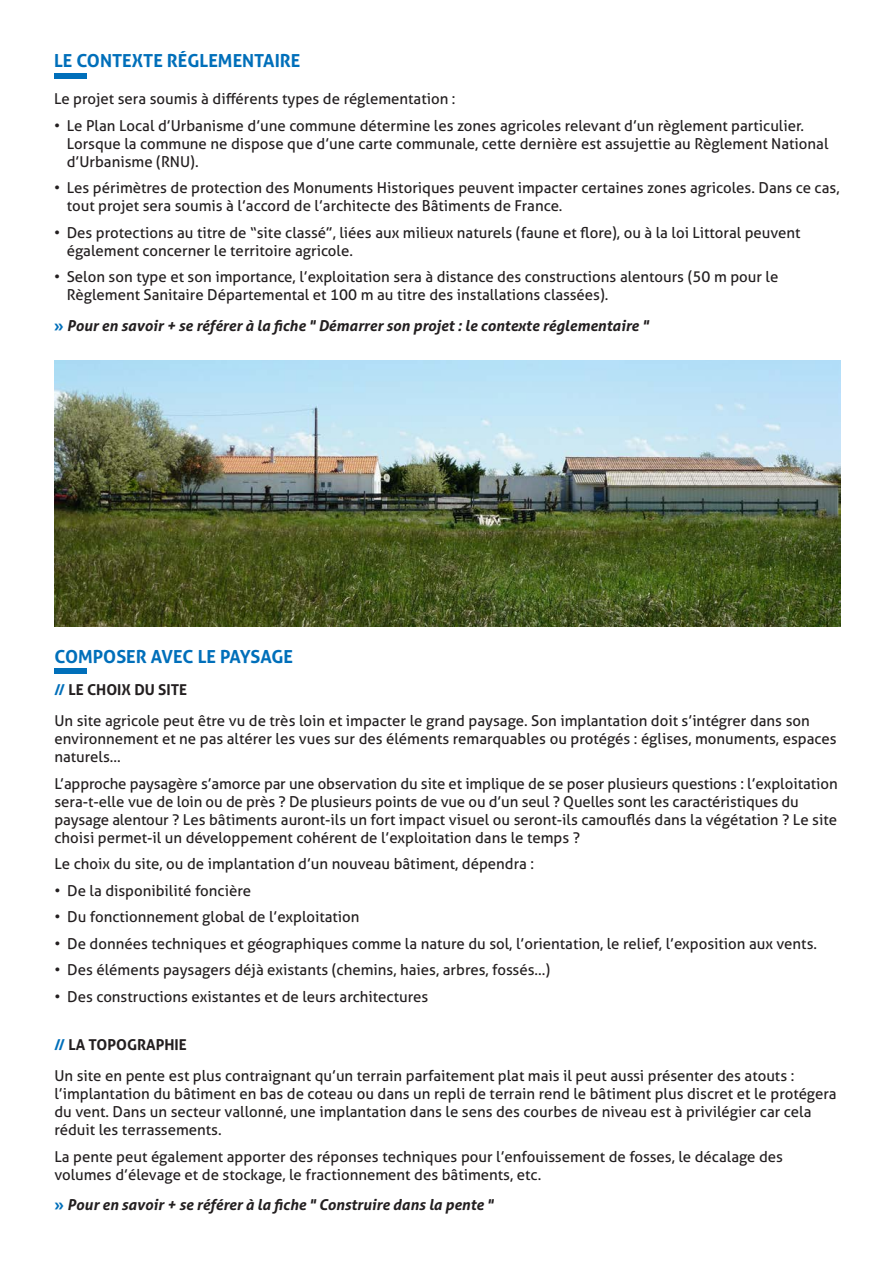
<style>
.page{position:relative;width:893px;height:1263px;background:#fff}
.page>*{position:absolute;margin:0;border:0;box-sizing:border-box;transform-origin:0 0}
.Titre_1{font:700 18px "Aller";color:#006fba}
.t1{font:15px/18px "Aller";color:#231f20}
.t2{font:italic 700 15px "Aller";color:#231f20}
.Titre_2{font:700 15px "Aller";color:#231f20}
.s1{font-style:normal;color:#006fba}
.s2{color:#006fba}
</style>
<div class="page">
<img style="left:54px;top:360px;width:786px;height:266px">
<div style="left:54px;top:73px;width:32px;height:6px;background:#006fba"></div>
<div style="left:54px;top:668px;width:32px;height:5px;background:#006fba"></div>
<p class="Titre_1" style="left:54px;top:50px;width:248px">LE CONTEXTE RÉGLEMENTAIRE</p>
<p class="t1" style="left:54px;top:90px;width:403px">Le projet sera soumis à différents types de réglementation :</p>
<p class="t1" style="left:67px;top:116px;width:763px;text-indent:-13px">• Le Plan Local d’Urbanisme d’une commune détermine les zones agricoles relevant d’un règlement particulier.<br>Lorsque la commune ne dispose que d’une carte communale, cette dernière est assujettie au Règlement National d’Urbanisme (RNU).</p>
<p class="t1" style="left:67px;top:179px;width:774px;text-indent:-13px">• Les périmètres de protection des Monuments Historiques peuvent impacter certaines zones agricoles. Dans ce cas, tout projet sera soumis à l’accord de l’architecte des Bâtiments de France.</p>
<p class="t1" style="left:67px;top:223px;width:735px;text-indent:-13px">• Des protections au titre de “site classé”, liées aux milieux naturels (faune et flore), ou à la loi Littoral peuvent également concerner le territoire agricole.</p>
<p class="t1" style="left:67px;top:268px;width:713px;text-indent:-13px">• Selon son type et son importance, l’exploitation sera à distance des constructions alentours (50 m pour le<br>Règlement Sanitaire Départemental et 100 m au titre des installations classées).</p>
<p class="t2" style="left:54px;top:316px;width:596px"><span class="s1">»</span> Pour en savoir + se référer à la fiche " Démarrer son projet : le contexte réglementaire "</p>
<p class="Titre_1" style="left:54px;top:645px;width:240px">COMPOSER AVEC LE PAYSAGE</p>
<p class="Titre_2" style="left:54px;top:681px;width:134px"><span class="s2">//</span> LE CHOIX DU SITE</p>
<p class="t1" style="left:54px;top:712px;width:784px">Un site agricole peut être vu de très loin et impacter le grand paysage. Son implantation doit s’intégrer dans son environnement et ne pas altérer les vues sur des éléments remarquables ou protégés : églises, monuments, espaces naturels…</p>
<p class="t1" style="left:54px;top:774px;width:785px">L’approche paysagère s’amorce par une observation du site et implique de se poser plusieurs questions : l’exploitation sera-t-elle vue de loin ou de près ? De plusieurs points de vue ou d’un seul ? Quelles sont les caractéristiques du paysage alentour ? Les bâtiments auront-ils un fort impact visuel ou seront-ils camouflés dans la végétation ? Le site choisi permet-il un développement cohérent de l’exploitation dans le temps ?</p>
<p class="t1" style="left:54px;top:855px;width:481px">Le choix du site, ou de implantation d’un nouveau bâtiment, dépendra :</p>
<p class="t1" style="left:54px;top:881px;width:198px">• De la disponibilité foncière</p>
<p class="t1" style="left:54px;top:908px;width:307px">• Du fonctionnement global de l’exploitation</p>
<p class="t1" style="left:54px;top:934px;width:764px">• De données techniques et géographiques comme la nature du sol, l’orientation, le relief, l’exposition aux vents.</p>
<p class="t1" style="left:54px;top:961px;width:497px">• Des éléments paysagers déjà existants (chemins, haies, arbres, fossés…)</p>
<p class="t1" style="left:54px;top:987px;width:375px">• Des constructions existantes et de leurs architectures</p>
<p class="Titre_2" style="left:54px;top:1036px;width:134px"><span class="s2">//</span> LA TOPOGRAPHIE</p>
<p class="t1" style="left:54px;top:1067px;width:784px">Un site en pente est plus contraignant qu’un terrain parfaitement plat mais il peut aussi présenter des atouts : l’implantation du bâtiment en bas de coteau ou dans un repli de terrain rend le bâtiment plus discret et le protégera du vent. Dans un secteur vallonné, une implantation dans le sens des courbes de niveau est à privilégier car cela réduit les terrassements.</p>
<p class="t1" style="left:54px;top:1147px;width:730px">La pente peut également apporter des réponses techniques pour l’enfouissement de fosses, le décalage des volumes d’élevage et de stockage, le fractionnement des bâtiments, etc.</p>
<p class="t2" style="left:54px;top:1196px;width:440px"><span class="s1">»</span> Pour en savoir + se référer à la fiche " Construire dans la pente "</p>
</div>
